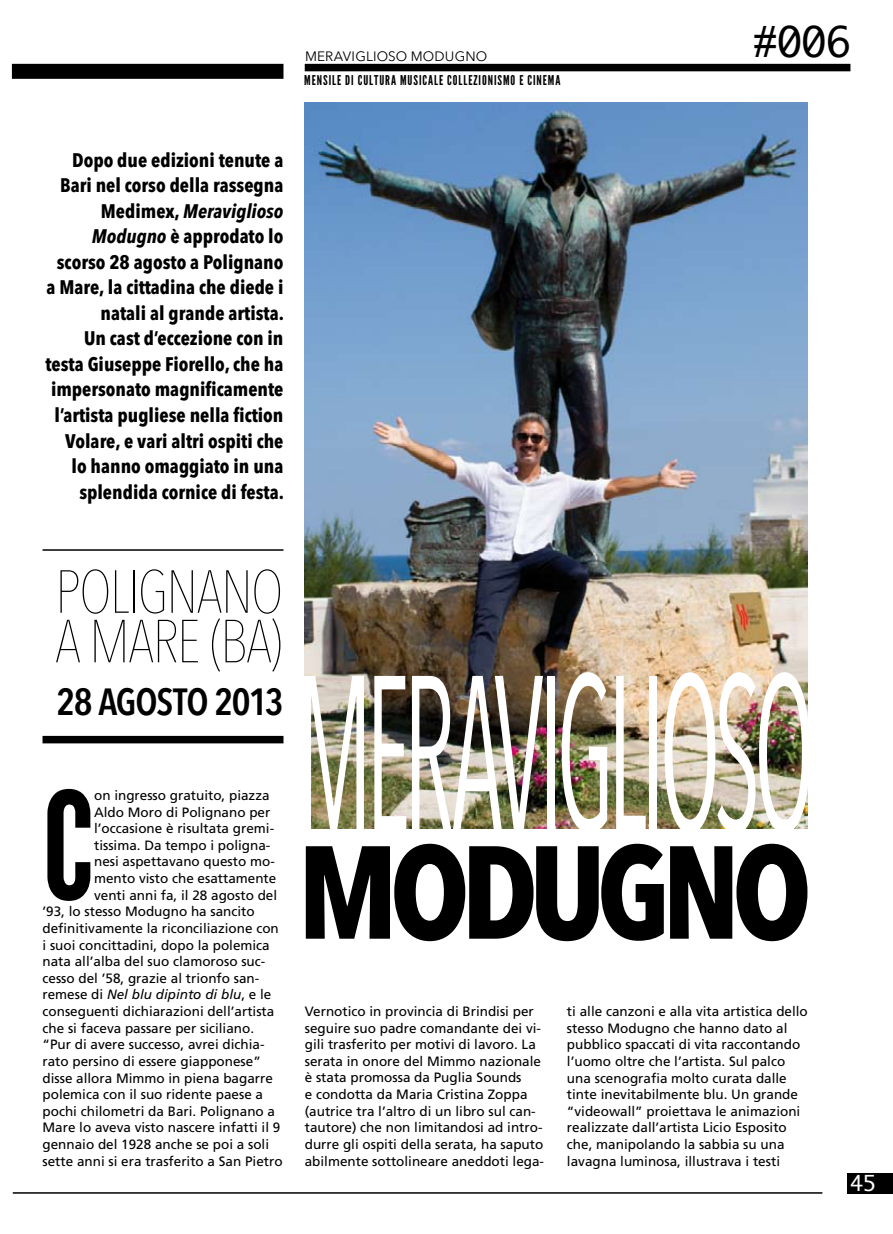
<style>
.page{position:relative;width:893px;height:1234px;background:#fff}
.page>*{position:absolute;margin:0;border:0;box-sizing:border-box;transform-origin:0 0}
.t1{font:condensed 217.2px "Avenir Next LT Pro";letter-spacing:-.065em;color:#fff;scale:.5 1}
.t2{font:149.1px "League Gothic";color:#000}
.t3{font:700 condensed 130.5px "Avenir Next LT Pro";letter-spacing:-.065em;color:#000}
.t4{font:200 condensed 60px/49.5px "Avenir Next LT Pro";letter-spacing:-.025em;color:#000}
.t5{font:40.5px "Monaco";color:#000}
.t6{font:600 condensed 37.5px "Avenir Next LT Pro";letter-spacing:-.035em;color:#000}
.t7{font:21px "Monaco";color:#fff}
.t8{font:700 condensed 19.5px/25.5px "Avenir Next LT Pro";color:#000;text-align:right}
.t9{font:13.5px/16.6px "Frutiger";color:#000}
.t10{font:13.5px "League Gothic";letter-spacing:.07em;color:#000}
.t11{font:italic 13.5px "Frutiger";color:#000}
.t12{font:13.5px "Avenir Next LT Pro";letter-spacing:.015em;color:#000}
.s1{font-style:italic}
.s2{font-style:normal}
</style>
<div class="page">
<hr style="left:13px;top:1191px;width:809px;height:2px;background:#000">
<div style="left:847px;top:1172px;width:45px;height:21px;background:#000"></div>
<div style="left:12px;top:64px;width:271px;height:15px;background:#000"></div>
<div style="left:305px;top:64px;width:545px;height:7px;background:#000"></div>
<img style="left:305px;top:102px;width:503px;height:726px">
<hr style="left:43px;top:549px;width:240px;height:1px;background:#000">
<div style="left:43px;top:735px;width:240px;height:8px;background:#000"></div>
<p class="t12" style="left:305px;top:48px;width:184px">MERAVIGLIOSO MODUGNO</p>
<p class="t10" style="left:304px;top:72px;width:258px">MENSILE DI CULTURA MUSICALE COLLEZIONISMO E CINEMA</p>
<h3 class="t5" style="left:753px;top:16px;width:99px">#006</h3>
<p class="t8" style="left:45px;top:147px;width:240px">Dopo due edizioni tenute a<br>Bari nel corso della rassegna<br>Medimex, <span class="s1">Meraviglioso<br>Modugno</span> è approdato lo scorso 28 agosto a Polignano a Mare, la cittadina che diede i natali al grande artista.<br>Un cast d’eccezione con in testa Giuseppe Fiorello, che ha impersonato magnificamente l’artista pugliese nella fiction<br>Volare, e vari altri ospiti che<br>lo hanno omaggiato in una splendida cornice di festa.</p>
<h3 class="t4" style="left:55px;top:567px;width:230px">POLIGNANO<br>A MARE (BA)</h3>
<h3 class="t6" style="left:57px;top:678px;width:228px">28 AGOSTO 2013</h3>
<h2 class="t2" style="left:43px;top:757px;width:53px">C</h2>
<p class="t9" style="left:94px;top:786px;width:177px">on ingresso gratuito, piazza</p>
<p class="t9" style="left:94px;top:803px;width:178px">Aldo Moro di Polignano per</p>
<p class="t9" style="left:94px;top:819px;width:182px">l’occasione è risultata gremi-</p>
<p class="t9" style="left:94px;top:836px;width:178px">tissima. Da tempo i poligna-</p>
<p class="t9" style="left:94px;top:853px;width:182px">nesi aspettavano questo mo-</p>
<p class="t9" style="left:94px;top:869px;width:184px">mento visto che esattamente</p>
<p class="t9" style="left:94px;top:886px;width:185px">venti anni fa, il 28 agosto del</p>
<p class="t9" style="left:43px;top:903px;width:214px">’93, lo stesso Modugno ha sancito</p>
<p class="t9" style="left:43px;top:919px;width:238px">definitivamente la riconciliazione con</p>
<p class="t9" style="left:43px;top:936px;width:229px">i suoi concittadini, dopo la polemica</p>
<p class="t9" style="left:43px;top:952px;width:224px">nata all’alba del suo clamoroso suc-</p>
<p class="t9" style="left:43px;top:969px;width:218px">cesso del ’58, grazie al trionfo san-</p>
<p class="t11" style="left:43px;top:986px;width:230px"><span class="s2">remese di</span> Nel blu dipinto di blu<span class="s2">, e le</span></p>
<p class="t9" style="left:43px;top:1002px;width:233px">conseguenti dichiarazioni dell’artista</p>
<p class="t9" style="left:43px;top:1019px;width:213px">che si faceva passare per siciliano.</p>
<p class="t9" style="left:43px;top:1035px;width:224px">“Pur di avere successo, avrei dichia-</p>
<p class="t9" style="left:43px;top:1052px;width:220px">rato persino di essere giapponese”</p>
<p class="t9" style="left:43px;top:1069px;width:232px">disse allora Mimmo in piena bagarre</p>
<p class="t9" style="left:43px;top:1085px;width:222px">polemica con il suo ridente paese a</p>
<p class="t9" style="left:43px;top:1102px;width:234px">pochi chilometri da Bari. Polignano a</p>
<p class="t9" style="left:43px;top:1118px;width:239px">Mare lo aveva visto nascere infatti il 9</p>
<p class="t9" style="left:43px;top:1135px;width:228px">gennaio del 1928 anche se poi a soli</p>
<p class="t9" style="left:43px;top:1152px;width:242px">sette anni si era trasferito a San Pietro</p>
<h1 class="t1" style="left:295px;top:622px;width:1042px">MERAVIGLIOSO</h1>
<h3 class="t3" style="left:298px;top:812px;width:516px">MODUGNO</h3>
<p class="t9" style="left:305px;top:1002px;width:241px">Vernotico in provincia di Brindisi per seguire suo padre comandante dei vi&shy;gili trasferito per motivi di lavoro. La serata in onore del Mimmo nazionale è stata promossa da Puglia Sounds<br>e condotta da Maria Cristina Zoppa (autrice tra l’altro di un libro sul can&shy;tautore) che non limitandosi ad intro&shy;durre gli ospiti della serata, ha saputo abilmente sottolineare aneddoti lega-</p>
<p class="t9" style="left:567px;top:1002px;width:242px">ti alle canzoni e alla vita artistica dello stesso Modugno che hanno dato al pubblico spaccati di vita raccontando l’uomo oltre che l’artista. Sul palco una scenografia molto curata dalle tinte inevitabilmente blu. Un grande “videowall” proiettava le animazioni realizzate dall’artista Licio Esposito che, manipolando la sabbia su una lavagna luminosa, illustrava i testi</p>
<h3 class="t7" style="left:850px;top:1170px;width:27px">45</h3>
</div>
